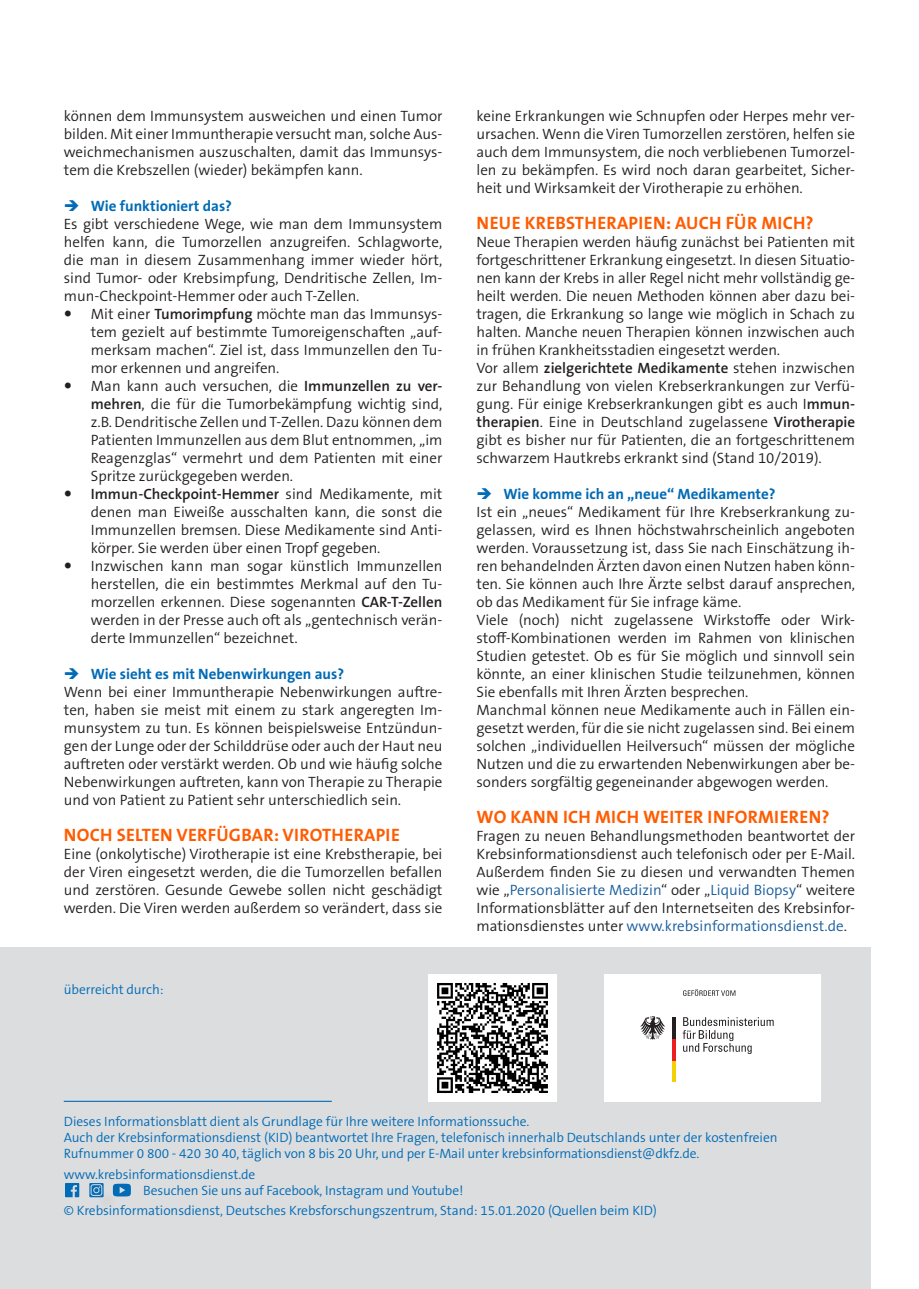
<style>
.page{position:relative;width:919px;height:1289px;background:#fff}
.page>*{position:absolute;margin:0;border:0;box-sizing:border-box;transform-origin:0 0}
.Headline_Orange_ls{font:700 18px "The Sans B W7";letter-spacing:.015em;color:#ff5c00}
.Fließtext_ls{font:300 15px/18px "The Sans B W4";color:#231f20;text-align:justify}
.t1{font:700 15px "The Sans B W7";color:#006bb6}
.Impressum{font:300 13.5px/16.2px "The Sans B W4";letter-spacing:-.005em;color:#006bb6}
.s1{font-family:"The Sans B W6";font-weight:600}
.s2{color:#175d9e}
</style>
<div class="page">
<div style="left:0;top:947px;width:870px;height:341px;background:#dcdddf"></div>
<img style="left:428px;top:974px;width:128px;height:127px">
<div style="left:604px;top:974px;width:217px;height:127px;background:#fff"></div>
<svg style="left:682px;top:1017px;width:91px;height:36px"></svg>
<svg style="left:672px;top:1060px;width:3px;height:21px"></svg>
<svg style="left:672px;top:1038px;width:3px;height:22px"></svg>
<svg style="left:672px;top:1017px;width:3px;height:21px"></svg>
<svg style="left:640px;top:1016px;width:25px;height:23px"></svg>
<svg style="left:683px;top:989px;width:52px;height:6px"></svg>
<hr style="left:64px;top:1100px;width:268px;height:1px;background:#006bb6">
<svg style="left:65px;top:1183px;width:14px;height:14px"></svg>
<svg style="left:113px;top:1183px;width:18px;height:13px"></svg>
<svg style="left:89px;top:1182px;width:15px;height:15px"></svg>
<div style="left:96px;top:1189px;width:21px;height:22px;background:#545557;opacity:.45"></div>
<div style="left:91px;top:1184px;width:11px;height:11px;border:1px solid #dcdddf;border-radius:2px"></div>
<div style="left:102px;top:1189px;width:16px;height:16px;background:#545557;opacity:.45"></div>
<svg style="left:93px;top:1186px;width:7px;height:7px"></svg>
<p class="Fließtext_ls" style="left:64px;top:107px;width:380px">können dem Immunsystem ausweichen und einen Tumor bilden. Mit einer Immuntherapie versucht man, solche Aus&shy;weichmechanismen auszuschalten, damit das Immunsys&shy;tem die Krebszellen (wieder) bekämpfen kann.</p>
<p class="t1" style="left:91px;top:196px;width:143px">Wie funktioniert das?</p>
<p class="Fließtext_ls" style="left:64px;top:215px;width:380px">Es gibt verschiedene Wege, wie man dem Immunsystem helfen kann, die Tumorzellen anzugreifen. Schlagworte, die man in diesem Zusammenhang immer wieder hört, sind Tumor- oder Krebsimpfung, Dendritische Zellen, Im&shy;mun-Checkpoint-Hemmer oder auch T-Zellen.</p>
<p class="Fließtext_ls" style="left:91px;top:305px;width:353px">Mit einer <span class="s1">Tumorimpfung</span> möchte man das Immunsys&shy;tem gezielt auf bestimmte Tumoreigenschaften „auf&shy;merksam machen“. Ziel ist, dass Immunzellen den Tu&shy;mor erkennen und angreifen.</p>
<p class="Fließtext_ls" style="left:91px;top:377px;width:353px">Man kann auch versuchen, die <span class="s1">Immunzellen zu ver&shy;mehren</span>, die für die Tumorbekämpfung wichtig sind, z.B. Dendritische Zellen und T-Zellen. Dazu können dem Patienten Immunzellen aus dem Blut entnommen, „im Reagenzglas“ vermehrt und dem Patienten mit einer Spritze zurückgegeben werden.</p>
<p class="Fließtext_ls" style="left:91px;top:485px;width:353px"><span class="s1">Immun-Checkpoint-Hemmer</span> sind Medikamente, mit denen man Eiweiße ausschalten kann, die sonst die Immunzellen bremsen. Diese Medikamente sind Anti&shy;körper. Sie werden über einen Tropf gegeben.</p>
<p class="Fließtext_ls" style="left:91px;top:557px;width:353px">Inzwischen kann man sogar künstlich Immunzellen herstellen, die ein bestimmtes Merkmal auf den Tu&shy;morzellen erkennen. Diese sogenannten <span class="s1">CAR-T-Zellen </span>werden in der Presse auch oft als „gentechnisch verän&shy;derte Immunzellen“ bezeichnet.</p>
<p class="t1" style="left:91px;top:664px;width:255px">Wie sieht es mit Nebenwirkungen aus?</p>
<p class="Fließtext_ls" style="left:64px;top:683px;width:380px">Wenn bei einer Immuntherapie Nebenwirkungen auftre&shy;ten, haben sie meist mit einem zu stark angeregten Im&shy;munsystem zu tun. Es können beispielsweise Entzündun&shy;gen der Lunge oder der Schilddrüse oder auch der Haut neu auftreten oder verstärkt werden. Ob und wie häufig solche Nebenwirkungen auftreten, kann von Therapie zu Therapie und von Patient zu Patient sehr unterschiedlich sein.</p>
<p class="Headline_Orange_ls" style="left:64px;top:823px;width:337px">NOCH SELTEN VERFÜGBAR: VIROTHERAPIE</p>
<p class="Fließtext_ls" style="left:64px;top:845px;width:380px">Eine (onkolytische) Virotherapie ist eine Krebstherapie, bei der Viren eingesetzt werden, die die Tumorzellen befallen und zerstören. Gesunde Gewebe sollen nicht geschädigt werden. Die Viren werden außerdem so verändert, dass sie</p>
<p class="Impressum" style="left:64px;top:981px;width:101px">überreicht durch:</p>
<p class="Fließtext_ls" style="left:476px;top:107px;width:380px">keine Erkrankungen wie Schnupfen oder Herpes mehr ver&shy;ursachen. Wenn die Viren Tumorzellen zerstören, helfen sie auch dem Immunsystem, die noch verbliebenen Tumorzel&shy;len zu bekämpfen. Es wird noch daran gearbeitet, Sicher&shy;heit und Wirksamkeit der Virotherapie zu erhöhen.</p>
<p class="Headline_Orange_ls" style="left:476px;top:211px;width:338px">NEUE KREBSTHERAPIEN: AUCH FÜR MICH?</p>
<p class="Fließtext_ls" style="left:476px;top:233px;width:380px">Neue Therapien werden häufig zunächst bei Patienten mit fortgeschrittener Erkrankung eingesetzt. In diesen Situatio&shy;nen kann der Krebs in aller Regel nicht mehr vollständig ge&shy;heilt werden. Die neuen Methoden können aber dazu bei&shy;tragen, die Erkrankung so lange wie möglich in Schach zu halten. Manche neuen Therapien können inzwischen auch in frühen Krankheitsstadien eingesetzt werden.</p>
<p class="Fließtext_ls" style="left:476px;top:359px;width:380px">Vor allem <span class="s1">zielgerichtete Medikamente</span> stehen inzwischen zur Behandlung von vielen Krebserkrankungen zur Verfü&shy;gung. Für einige Krebserkrankungen gibt es auch I<span class="s1">mmun&shy;therapien</span>. Eine in Deutschland zugelassene <span class="s1">Virotherapie </span>gibt es bisher nur für Patienten, die an fortgeschrittenem schwarzem Hautkrebs erkrankt sind (Stand 10/2019).</p>
<p class="t1" style="left:503px;top:484px;width:273px">Wie komme ich an „neue“ Medikamente?</p>
<p class="Fließtext_ls" style="left:476px;top:503px;width:380px">Ist ein „neues“ Medikament für Ihre Krebserkrankung zu&shy;gelassen, wird es Ihnen höchstwahrscheinlich angeboten werden. Voraussetzung ist, dass Sie nach Einschätzung ih&shy;ren behandelnden Ärzten davon einen Nutzen haben könn&shy;ten. Sie können auch Ihre Ärzte selbst darauf ansprechen, ob das Medikament für Sie infrage käme.</p>
<p class="Fließtext_ls" style="left:476px;top:611px;width:380px">Viele (noch) nicht zugelassene Wirkstoffe oder Wirk&shy;stoff-Kombinationen werden im Rahmen von klinischen Studien getestet. Ob es für Sie möglich und sinnvoll sein könnte, an einer klinischen Studie teilzunehmen, können Sie ebenfalls mit Ihren Ärzten besprechen.</p>
<p class="Fließtext_ls" style="left:476px;top:701px;width:380px">Manchmal können neue Medikamente auch in Fällen ein&shy;gesetzt werden, für die sie nicht zugelassen sind. Bei einem solchen „individuellen Heilversuch“ müssen der mögliche Nutzen und die zu erwartenden Nebenwirkungen aber be&shy;sonders sorgfältig gegeneinander abgewogen werden.</p>
<p class="Headline_Orange_ls" style="left:476px;top:805px;width:354px">WO KANN ICH MICH WEITER INFORMIEREN?</p>
<p class="Fließtext_ls" style="left:476px;top:827px;width:380px">Fragen zu neuen Behandlungsmethoden beantwortet der Krebsinformationsdienst auch telefonisch oder per E-Mail.<br>Außerdem finden Sie zu diesen und verwandten Themen wie „<span class="s2">Personalisierte Medizin</span>“ oder „<span class="s2">Liquid Biopsy</span>“ weitere Informationsblätter auf den Internetseiten des Krebsinfor&shy;mationsdienstes unter <span class="s2">www.krebsinformationsdienst.de</span>.</p>
<p class="Impressum" style="left:64px;top:1112px;width:715px">Dieses Informationsblatt dient als Grundlage für Ihre weitere Informationssuche.<br>Auch der Krebsinformationsdienst (KID) beantwortet Ihre Fragen, telefonisch innerhalb Deutschlands unter der kostenfreien<br>Rufnummer 0 800 - 420 30 40, täglich von 8 bis 20 Uhr, und per E-Mail unter krebsinformationsdienst@dkfz.de.</p>
<p class="Impressum" style="left:143px;top:1165px;width:321px;text-indent:-79px">www.krebsinformationsdienst.de<br>Besuchen Sie uns auf Facebook, Instagram und Youtube!</p>
<p class="Impressum" style="left:64px;top:1202px;width:594px">© Krebsinformationsdienst, Deutsches Krebsforschungszentrum, Stand: 15.01.2020 (Quellen beim KID)</p>
</div>
